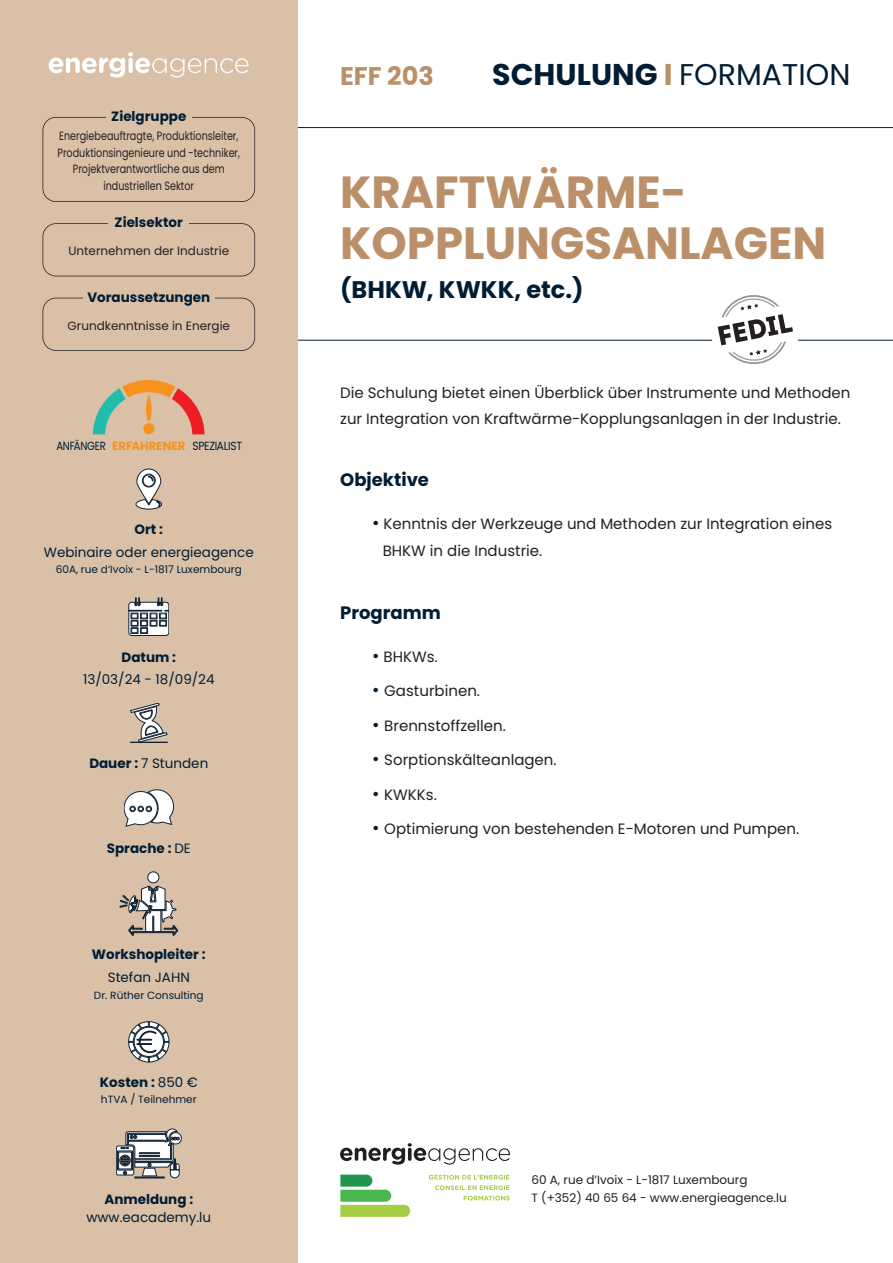
<style>
.page{position:relative;width:893px;height:1263px;background:#fff}
.page>*{position:absolute;margin:0;border:0;box-sizing:border-box;transform-origin:0 0}
.t1{font:700 45px/51px "Poppins";color:#bb9069}
.t2{font:30px "Poppins";color:#001d34}
.t3{font:700 25.5px "Poppins";color:#bb9069}
.t4{font:700 24px "Poppins";color:#001d34}
.t5{font:700 18px "Poppins";color:#001d34}
.t6{font:15px/25.2px "Poppins";color:#231f20}
.t7{font:700 13.5px "Poppins";color:#001d34}
.t8{font:13.5px "Poppins";color:#001d34}
.t9{font:12px/16.5px "Poppins";color:#231f20;text-align:center;scale:.8 1}
.t10{font:12px/18px "Poppins";color:#231f20}
.t11{font:11.85px "Poppins";letter-spacing:-.03em;color:#001d34;scale:.85 1}
.t12{font:10.5px "Poppins";color:#001d34}
.s1{font-weight:700;color:#f7931d}
.s2{font-weight:700}
.s3{font-weight:400}
.s4{font-weight:700;color:#bb9069}
.s5{font-size:18px;color:#001d34}
</style>
<div class="page">
<hr style="left:0;top:127px;width:893px;height:1px;background:#001d34">
<hr style="left:0;top:340px;width:893px;height:1px;background:#001d34">
<svg style="left:340px;top:1143px;width:170px;height:21px"></svg>
<svg style="left:464px;top:1196px;width:46px;height:4px"></svg>
<svg style="left:435px;top:1185px;width:75px;height:5px"></svg>
<svg style="left:429px;top:1175px;width:81px;height:4px"></svg>
<svg style="left:340px;top:1174px;width:70px;height:43px"></svg>
<div style="left:0;top:0;width:298px;height:1263px;background:#dac0a7"></div>
<svg style="left:124px;top:790px;width:50px;height:36px;background:#d3d1d0"></svg>
<svg style="left:130px;top:703px;width:37px;height:40px"></svg>
<svg style="left:129px;top:1021px;width:40px;height:41px"></svg>
<svg style="left:49px;top:52px;width:200px;height:25px"></svg>
<div style="left:148px;top:872px;width:11px;height:11px;background:#fff;border-radius:50%"></div>
<div style="left:148px;top:872px;width:11px;height:11px;border:1px solid #102335;border-radius:50%"></div>
<svg style="left:120px;top:886px;width:58px;height:49px"></svg>
<svg style="left:129px;top:598px;width:40px;height:37px"></svg>
<svg style="left:116px;top:1129px;width:65px;height:49px"></svg>
<svg style="left:136px;top:469px;width:26px;height:40px"></svg>
<div style="left:43px;top:223px;width:212px;height:53px;border:2px solid #231f20;border-radius:14px"></div>
<div style="left:108px;top:213px;width:81px;height:21px;background:#dac0a7"></div>
<div style="left:43px;top:117px;width:212px;height:85px;border:2px solid #231f20;border-radius:14px"></div>
<div style="left:106px;top:106px;width:85px;height:22px;background:#dac0a7"></div>
<div style="left:43px;top:298px;width:212px;height:53px;border:2px solid #231f20;border-radius:14px"></div>
<div style="left:83px;top:287px;width:132px;height:21px;background:#dac0a7"></div>
<svg style="left:93px;top:380px;width:112px;height:55px"></svg>
<svg style="left:712px;top:295px;width:85px;height:69px"></svg>
<p class="t7" style="left:111px;top:109px;width:77px">Zielgruppe</p>
<p class="t9" style="left:58px;top:128px;width:230px">Energiebeauftragte, Produktionsleiter, Produktionsingenieure und -techniker, Projektverantwortliche aus dem industriellen Sektor</p>
<p class="t7" style="left:115px;top:215px;width:70px">Zielsektor</p>
<p class="t10" style="left:68px;top:242px;width:162px">Unternehmen der Industrie</p>
<p class="t7" style="left:87px;top:289px;width:124px">Voraussetzungen</p>
<p class="t10" style="left:68px;top:317px;width:164px">Grundkenntnisse in Energie</p>
<p class="t11" style="left:56px;top:439px;width:220px">ANFÄNGER <span class="s1">ERFAHRENER</span> SPEZIALIST</p>
<p class="t7" style="left:135px;top:521px;width:30px">Ort :</p>
<p class="t8" style="left:44px;top:544px;width:211px">Webinaire oder energieagence</p>
<p class="t12" style="left:56px;top:563px;width:188px">60A, rue d‘Ivoix - L-1817 Luxembourg</p>
<p class="t7" style="left:122px;top:649px;width:56px">Datum :</p>
<p class="t8" style="left:83px;top:672px;width:133px">13/03/24 - 18/09/24</p>
<p class="t8" style="left:89px;top:755px;width:120px"><span class="s2">Dauer :</span> 7 Stunden</p>
<p class="t7" style="left:107px;top:840px;width:86px">Sprache : <span class="s3">DE</span></p>
<p class="t7" style="left:92px;top:947px;width:115px">Workshopleiter :</p>
<p class="t8" style="left:108px;top:969px;width:84px">Stefan JAhn</p>
<p class="t12" style="left:94px;top:989px;width:111px">Dr. Rüther Consulting</p>
<p class="t7" style="left:100px;top:1074px;width:100px">Kosten : <span class="s3">850 €</span></p>
<p class="t12" style="left:101px;top:1094px;width:97px">hTVA / Teilnehmer</p>
<p class="t7" style="left:104px;top:1191px;width:90px">Anmeldung :</p>
<p class="t8" style="left:86px;top:1209px;width:126px">www.eacademy.lu</p>
<h3 class="t3" style="left:340px;top:61px;width:95px">EFF 203</h3>
<h2 class="t2" style="left:492px;top:57px;width:360px"><span class="s2">SCHULUNG</span> <span class="s4">I</span> FORMATIOn</h2>
<h1 class="t1" style="left:340px;top:167px;width:487px">KRAFTWÄRME-<br>KOPPLUNGSANLAGEN</h1>
<h3 class="t4" style="left:340px;top:276px;width:245px">(BHKW, KWKK, etc.)</h3>
<p class="t6" style="left:340px;top:381px;width:512px">Die Schulung bietet einen Überblick über Instrumente und Methoden zur Integration von Kraftwärme-Kopplungsanlagen in der Industrie.</p>
<p class="t5" style="left:340px;top:469px;width:90px">Objektive</p>
<p class="t6" style="left:383px;top:510px;width:451px;line-height:27.2px;text-indent:-11px"><span class="s5">•</span> Kenntnis der Werkzeuge und Methoden zur Integration eines<br>BhKW in die Industrie.</p>
<p class="t5" style="left:340px;top:602px;width:102px">Programm</p>
<p class="t6" style="left:372px;top:644px;width:67px"><span class="s5">•</span> BhKWs.</p>
<p class="t6" style="left:372px;top:678px;width:109px"><span class="s5">•</span> Gasturbinen.</p>
<p class="t6" style="left:372px;top:713px;width:135px"><span class="s5">•</span> Brennstoffzellen.</p>
<p class="t6" style="left:372px;top:747px;width:186px"><span class="s5">•</span> Sorptionskälteanlagen.</p>
<p class="t6" style="left:372px;top:782px;width:66px"><span class="s5">•</span> KWKKs.</p>
<p class="t6" style="left:372px;top:816px;width:429px"><span class="s5">•</span> Optimierung von bestehenden E-Motoren und Pumpen.</p>
<p class="t10" style="left:531px;top:1170px;width:257px">60 A, rue d’Ivoix - L-1817 Luxembourg<br>T (+352) 40 65 64 - www.energieagence.lu</p>
</div>
